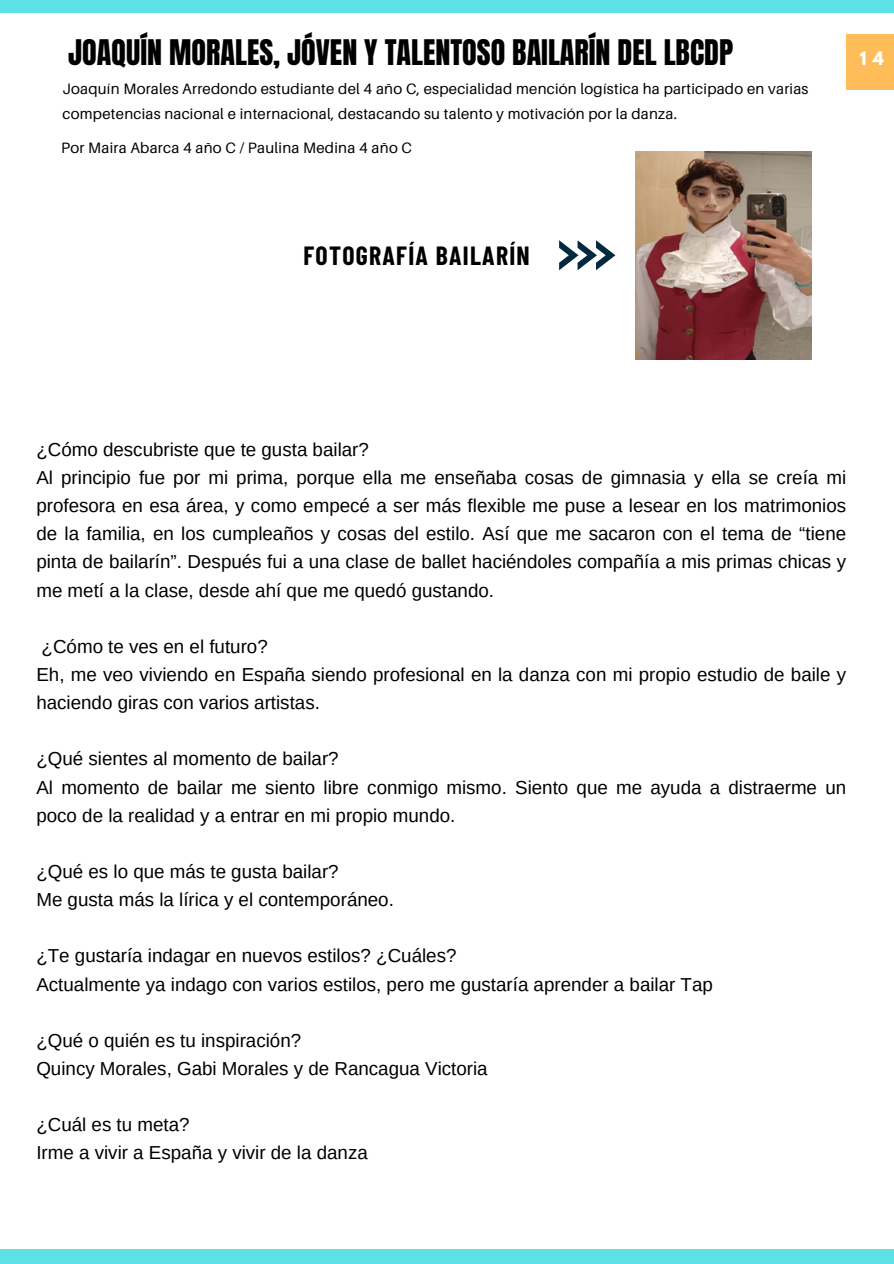
<style>
.page{position:relative;width:894px;height:1264px;background:#fff}
.page>*{position:absolute;margin:0;border:0;box-sizing:border-box;transform-origin:0 0}
.t1{font:30px "Anton";color:#000}
.t2{font:700 25.65px "Barlow Condensed";letter-spacing:.05em;color:#000}
.t3{font:18.75px/28.2px "Arimo";color:#000}
.t4{font:700 16.5px "League Spartan";color:#fff}
.t5{font:15px/25px "Aileron";letter-spacing:.015em;color:#000}
</style>
<div class="page">
<div style="left:0;top:0;width:893px;height:12px;background:#5ce1e6"></div>
<div style="left:0;top:1249px;width:893px;height:14px;background:#5ce1e6"></div>
<div style="left:846px;top:34px;width:47px;height:55px;background:#ffbd59"></div>
<svg style="left:559px;top:240px;width:56px;height:30px"></svg>
<img style="left:635px;top:151px;width:176px;height:208px">
<p class="t1" style="left:68px;top:31px;width:666px">JOAQUÍN MORALES, JÓVEN Y TALENTOSO BAILARÍN DEL LBCDP</p>
<p class="t5" style="left:63px;top:75px;width:747px">Joaquín Morales Arredondo estudiante del 4 año C, especialidad mención logística ha participado en varias competencias nacional e internacional, destacando su talento y motivación por la danza.</p>
<h3 class="t5" style="left:61px;top:135px;width:352px">Por Maira Abarca 4 año C / Paulina Medina 4 año C</h3>
<p class="t2" style="left:303px;top:239px;width:228px">FOTOGRAFÍA BAILARÍN</p>
<h2 class="t4" style="left:859px;top:51px;width:26px">1 4</h2>
<h4 class="t3" style="left:36px;top:435px;width:811px">¿Cómo descubriste que te gusta bailar?<br>Al principio fue por mi prima, porque ella me enseñaba cosas de gimnasia y ella se creía mi profesora en esa área, y como empecé a ser más flexible me puse a lesear en los matrimonios de la familia, en los cumpleaños y cosas del estilo. Así que me sacaron con el tema de “tiene pinta de bailarín”. Después fui a una clase de ballet haciéndoles compañía a mis primas chicas y me metí a la clase, desde ahí que me quedó gustando.</h4>
<h4 class="t3" style="left:36px;top:632px;width:811px">¿Cómo te ves en el futuro?<br>Eh, me veo viviendo en España siendo profesional en la danza con mi propio estudio de baile y haciendo giras con varios artistas.</h4>
<h4 class="t3" style="left:36px;top:744px;width:811px">¿Qué sientes al momento de bailar?<br>Al momento de bailar me siento libre conmigo mismo. Siento que me ayuda a distraerme un poco de la realidad y a entrar en mi propio mundo.</h4>
<h4 class="t3" style="left:36px;top:857px;width:359px">¿Qué es lo que más te gusta bailar?<br>Me gusta más la lírica y el contemporáneo.</h4>
<h4 class="t3" style="left:36px;top:941px;width:678px">¿Te gustaría indagar en nuevos estilos? ¿Cuáles?<br>Actualmente ya indago con varios estilos, pero me gustaría aprender a bailar Tap</h4>
<h4 class="t3" style="left:36px;top:1026px;width:452px">¿Qué o quién es tu inspiración?<br>Quincy Morales, Gabi Morales y de Rancagua Victoria</h4>
<h4 class="t3" style="left:36px;top:1110px;width:333px">¿Cuál es tu meta?<br>Irme a vivir a España y vivir de la danza</h4>
</div>
